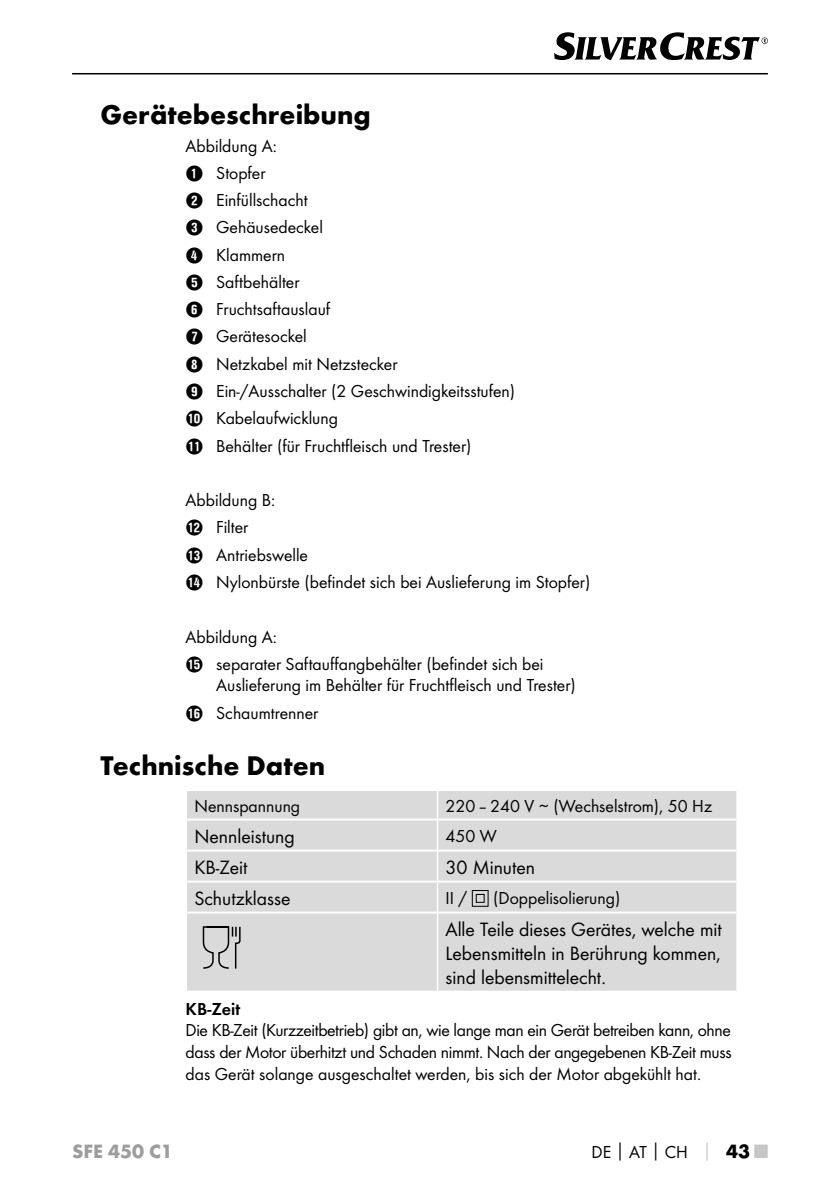
<style>
.page{position:relative;width:840px;height:1191px;background:#fff}
.page>*{position:absolute;margin:0;border:0;box-sizing:border-box;transform-origin:0 0}
.t1{font:700 28px "Futura";color:#000}
.t2{font:20px/24px "Futura Boo";color:#000;text-align:justify}
.t3{font:700 20px "Futura";color:#9c9d9d}
.t4{font:18px/27.2px "Futura Boo";color:#000}
.t5{font:18px "Futura Dem";color:#000}
.s1{font-family:"Hako PI Nummern"}
.s2{font-family:"Futura";font-weight:700;color:#c5c6c6}
.s3{font-family:"Futura";font-weight:700;font-size:20px}
.s4{font-family:"Futura";font-weight:700;font-size:20px;color:#c5c6c6}
</style>
<div class="page">
<hr style="left:72px;top:73px;width:695px;height:1px;background:#000">
<svg style="left:554px;top:32px;width:213px;height:28px"></svg>
<div style="left:187px;top:791px;width:549px;height:199px;background:#dadada"></div>
<hr style="left:187px;top:818px;width:250px;height:2px;background:#fff">
<hr style="left:437px;top:818px;width:299px;height:2px;background:#fff">
<hr style="left:187px;top:849px;width:250px;height:2px;background:#fff">
<hr style="left:437px;top:849px;width:299px;height:2px;background:#fff">
<hr style="left:187px;top:880px;width:250px;height:2px;background:#fff">
<hr style="left:437px;top:880px;width:299px;height:2px;background:#fff">
<hr style="left:187px;top:911px;width:250px;height:2px;background:#fff">
<hr style="left:437px;top:911px;width:299px;height:2px;background:#fff">
<hr style="left:436px;top:791px;width:2px;height:27px;background:#fff">
<svg style="left:736px;top:791px;width:1px;height:28px"></svg>
<hr style="left:436px;top:820px;width:2px;height:29px;background:#fff">
<hr style="left:436px;top:851px;width:2px;height:29px;background:#fff">
<hr style="left:436px;top:882px;width:2px;height:29px;background:#fff">
<hr style="left:436px;top:913px;width:2px;height:77px;background:#fff">
<svg style="left:471px;top:890px;width:17px;height:17px"></svg>
<svg style="left:202px;top:925px;width:39px;height:45px"></svg>
<h1 class="t1" style="left:100px;top:97px;width:272px">Gerätebeschreibung</h1>
<p class="t4" style="left:185px;top:132px;width:331px">Abbildung A:<br><span class="s1">1</span> Stopfer<br><span class="s1">2</span> Einfüllschacht<br><span class="s1">3</span> Gehäusedeckel<br><span class="s1">4</span> Klammern<br><span class="s1">5</span> Saftbehälter<br><span class="s1">6</span> Fruchtsaftauslauf<br><span class="s1">7</span> Gerätesockel<br><span class="s1">8</span> Netzkabel mit Netzstecker<br><span class="s1">9</span> Ein-/Ausschalter (2 Geschwindigkeitsstufen)<br><span class="s1">0</span> Kabelaufwicklung<br><span class="s1">Q</span> Behälter (für Fruchtfleisch und Trester)</p>
<p class="t4" style="left:185px;top:486px;width:406px">Abbildung B:<br><span class="s1">W</span> Filter<br><span class="s1">E</span> Antriebswelle<br><span class="s1">R</span> Nylonbürste (befindet sich bei Auslieferung im Stopfer)</p>
<p class="t4" style="left:185px;top:623px;width:359px">Abbildung A:<br><span class="s1">T</span> separater Saftauffangbehälter (befindet sich bei</p>
<p class="t4" style="left:185px;top:671px;width:391px;text-indent:31px">Auslieferung im Behälter für Fruchtfleisch und Trester)<br><span class="s1">Z</span> Schaumtrenner</p>
<h1 class="t1" style="left:100px;top:748px;width:226px">Technische Daten</h1>
<p class="t4" style="left:194px;top:792px;width:107px">Nennspannung</p>
<p class="t4" style="left:445px;top:792px;width:268px">220–240 V ∼ (Wechselstrom), 50 Hz</p>
<p class="t2" style="left:194px;top:823px;width:102px">Nennleistung</p>
<p class="t4" style="left:445px;top:822px;width:53px">450 W</p>
<p class="t2" style="left:194px;top:854px;width:55px">KB-Zeit</p>
<p class="t2" style="left:445px;top:854px;width:91px">30 Minuten</p>
<p class="t2" style="left:194px;top:885px;width:98px">Schutzklasse</p>
<p class="t4" style="left:445px;top:884px;width:23px">II /</p>
<p class="t4" style="left:493px;top:884px;width:129px">(Doppelisolierung)</p>
<p class="t2" style="left:445px;top:916px;width:278px">Alle Teile dieses Gerätes, welche mit Lebensmitteln in Berührung kommen, sind lebensmittelecht.</p>
<p class="t5" style="left:185px;top:998px;width:56px">KB-Zeit</p>
<p class="t4" style="left:185px;top:1019px;width:547px;line-height:21.6px;text-align:justify">Die KB-Zeit (Kurzzeitbetrieb) gibt an, wie lange man ein Gerät betreiben kann, ohne dass der Motor überhitzt und Schaden nimmt. Nach der angegebenen KB-Zeit muss das Gerät solange ausgeschaltet werden, bis sich der Motor abgekühlt hat.</p>
<p class="t3" style="left:72px;top:1139px;width:102px">SFE 450 C1</p>
<p class="t4" style="left:591px;top:1138px;width:178px">DE│AT│CH <span class="s2">│</span> <span class="s3">43</span> <span class="s4">■</span></p>
</div>
